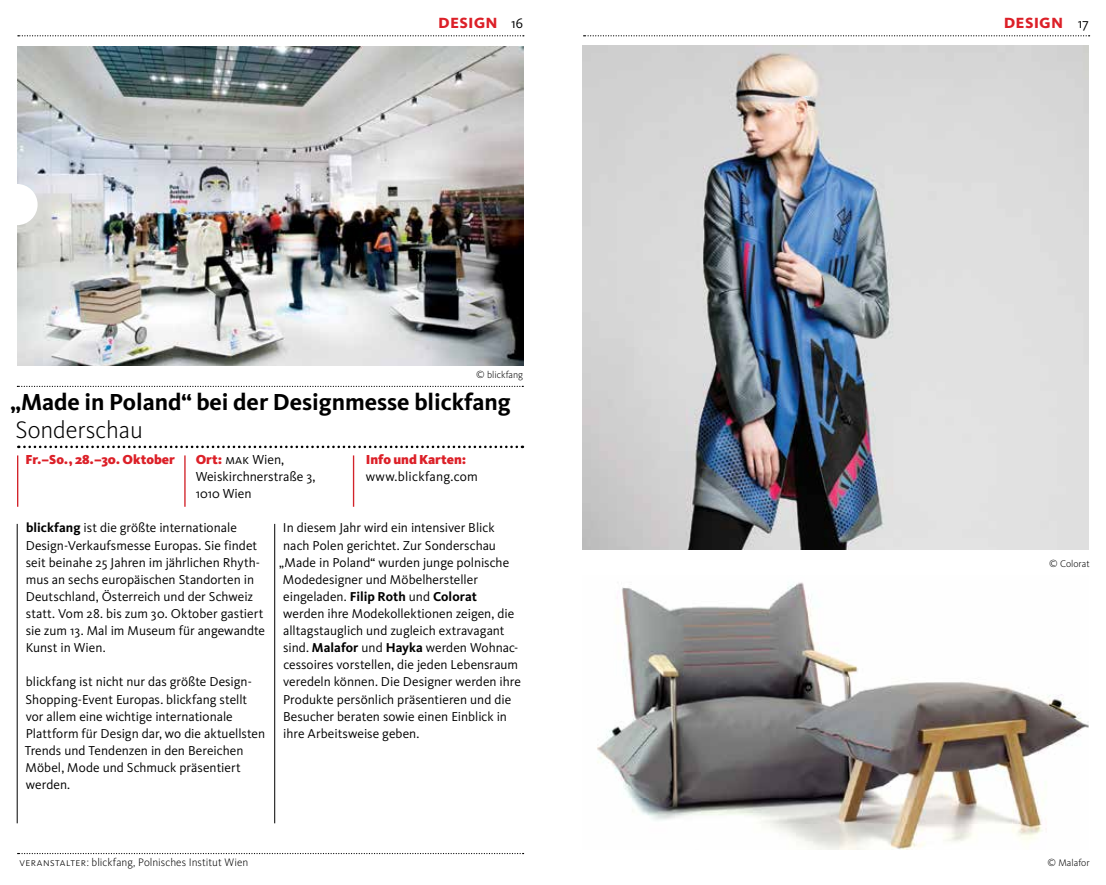
<style>
.page{position:relative;width:1106px;height:885px;background:#fff}
.page>*{position:absolute;margin:0;border:0;box-sizing:border-box;transform-origin:0 0}
.t1{font:300 24.75px "Kievit Pro";color:#000}
.t2{font:700 24px "Kievit Pro";color:#000}
.t3{font:700 19.5px "Kievit Pro";letter-spacing:.01em;color:#dc2028}
.t4{font:14.25px "Kievit Pro";color:#000}
.t5{font:13.5px/17.1px "Kievit Pro";color:#000}
.t6{font:900 13.5px "Kievit Pro";color:#dc2028}
.t7{font:13.35px/17.1px "Kievit Pro";color:#000}
.t8{font:700 13.35px "Kievit Pro";letter-spacing:-.005em;color:#000}
.t9{font:300 11.25px "Kievit Pro";letter-spacing:.01em;color:#000}
.t10{font:300 10.05px "Kievit Pro";color:#000}
.s1{font-weight:900;color:#dc2028}
.s2{font-weight:700}
.s3{font-weight:400}
</style>
<div class="page">
<svg style="left:18px;top:35px;width:506px;height:1px"></svg>
<svg style="left:583px;top:35px;width:506px;height:1px"></svg>
<hr style="left:184px;top:455px;width:2px;height:51px;background:#d2232a">
<hr style="left:353px;top:455px;width:1px;height:51px;background:#d2232a">
<hr style="left:274px;top:524px;width:1px;height:299px;background:#000">
<hr style="left:17px;top:524px;width:1px;height:299px;background:#000">
<hr style="left:17px;top:455px;width:1px;height:51px;background:#d2232a">
<img style="left:17px;top:46px;width:506px;height:319px">
<img style="left:582px;top:45px;width:507px;height:504px">
<img style="left:597px;top:582px;width:492px;height:266px">
<svg style="left:17px;top:386px;width:506px;height:1px"></svg>
<svg style="left:18px;top:445px;width:505px;height:3px"></svg>
<svg style="left:17px;top:184px;width:21px;height:41px"></svg>
<svg style="left:18px;top:853px;width:505px;height:1px"></svg>
<h3 class="t3" style="left:438px;top:9px;width:61px">design</h3>
<h3 class="t3" style="left:1003px;top:9px;width:61px">design</h3>
<p class="t4" style="left:511px;top:14px;width:14px">16</p>
<p class="t4" style="left:1077px;top:14px;width:13px">17</p>
<p class="t10" style="left:476px;top:369px;width:48px">© blickfang</p>
<h2 class="t2" style="left:10px;top:387px;width:502px">„Made in Poland“ bei der Designmesse blickfang</h2>
<h1 class="t1" style="left:16px;top:414px;width:129px">Sonderschau</h1>
<p class="t6" style="left:26px;top:451px;width:151px">Fr.–So., 28.–30. Oktober</p>
<p class="t5" style="left:196px;top:450px;width:121px"><span class="s1">Ort:</span> mak Wien,<br>Weiskirchnerstraße 3,<br>1010 Wien</p>
<p class="t6" style="left:366px;top:451px;width:102px">Info und Karten:</p>
<p class="t5" style="left:366px;top:468px;width:114px">www.blickfang.com</p>
<p class="t7" style="left:26px;top:519px;width:241px"><span class="s2">blickfang</span> ist die größte internationale Design-Verkaufsmesse Europas. Sie findet seit beinahe 25 Jahren im jährlichen Rhyth&shy;mus an sechs europäischen Standorten in Deutschland, Österreich und der Schweiz statt. Vom 28. bis zum 30. Oktober gastiert sie zum 13. Mal im Museum für angewandte Kunst in Wien.</p>
<p class="t7" style="left:25px;top:673px;width:242px">blickfang ist nicht nur das größte Design-Shopping-Event Europas. blickfang stellt vor allem eine wichtige internationale Plattform für Design dar, wo die aktuellsten Trends und Tendenzen in den Bereichen Möbel, Mode und Schmuck präsentiert werden.</p>
<p class="t7" style="left:283px;top:519px;width:213px">In diesem Jahr wird ein intensiver Blick</p>
<p class="t7" style="left:283px;top:536px;width:214px">nach Polen gerichtet. Zur Sonderschau</p>
<p class="t7" style="left:279px;top:553px;width:232px">„Made in Poland“ wurden junge polnische</p>
<p class="t7" style="left:283px;top:570px;width:197px">Modedesigner und Möbelhersteller</p>
<p class="t8" style="left:283px;top:588px;width:195px"><span class="s3">eingeladen.</span> Filip Roth <span class="s3">und</span> Colorat</p>
<p class="t7" style="left:283px;top:604px;width:232px">werden ihre Modekollektionen zeigen, die</p>
<p class="t7" style="left:283px;top:622px;width:223px">alltagstauglich und zugleich extravagant</p>
<p class="t7" style="left:283px;top:639px;width:236px">sind. <span class="s2">Malafor</span> und <span class="s2">Hayka</span> werden Wohnac-</p>
<p class="t7" style="left:283px;top:656px;width:236px">cessoires vorstellen, die jeden Lebensraum</p>
<p class="t7" style="left:283px;top:673px;width:239px">veredeln können. Die Designer werden ihre</p>
<p class="t7" style="left:283px;top:690px;width:230px">Produkte persönlich präsentieren und die</p>
<p class="t7" style="left:283px;top:707px;width:225px">Besucher beraten sowie einen Einblick in</p>
<p class="t7" style="left:283px;top:724px;width:138px">ihre Arbeitsweise geben.</p>
<p class="t9" style="left:19px;top:855px;width:230px">veranstalter: blickfang, Polnisches Institut Wien</p>
<p class="t10" style="left:1049px;top:557px;width:42px">© Colorat</p>
<p class="t10" style="left:1047px;top:856px;width:44px">© Malafor</p>
</div>
